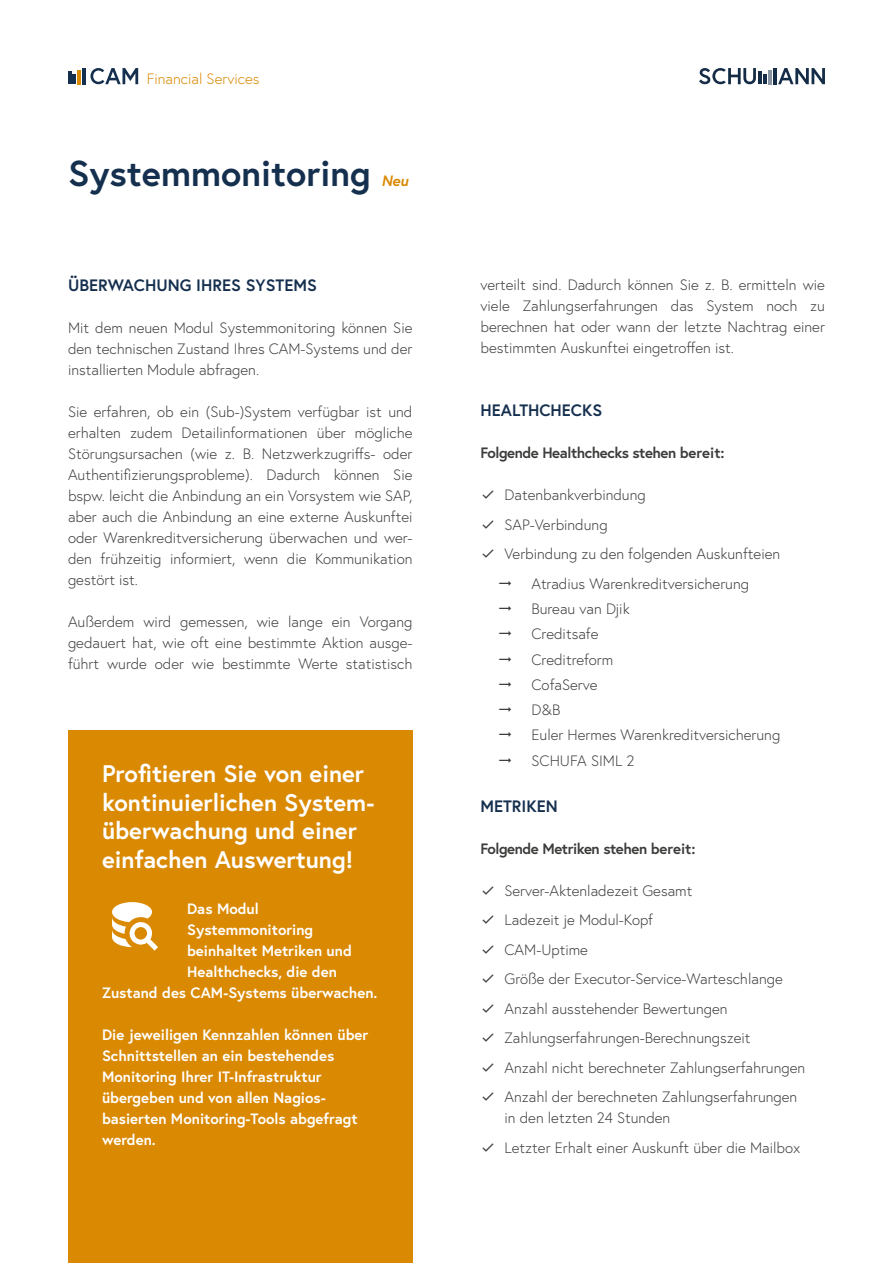
<style>
.page{position:relative;width:893px;height:1263px;background:#fff}
.page>*{position:absolute;margin:0;border:0;box-sizing:border-box;transform-origin:0 0}
.t1{font:700 36px "Europa";color:#152f4e}
.t2{font:700 24px/28.8px "Europa";color:#fff}
.t3{font:700 16.5px "Europa";color:#152f4e}
.t4{font:300 15px/21px "Europa";color:#3c3c3b;text-align:justify}
.t5{font:700 15px/21px "Europa";color:#fff}
.t6{font:700 15px "Europa";letter-spacing:-.03em;color:#3c3c3b}
.t7{font:300 15px "Europa";color:#da8903}
.t8{font:italic 700 15px "Europa";color:#da8903}
</style>
<div class="page">
<svg style="left:778px;top:68px;width:47px;height:16px"></svg>
<hr style="left:773px;top:68px;width:3px;height:16px;background:#142c46">
<svg style="left:699px;top:68px;width:67px;height:16px"></svg>
<hr style="left:768px;top:70px;width:3px;height:14px;background:#142c46">
<svg style="left:90px;top:68px;width:48px;height:16px"></svg>
<hr style="left:83px;top:68px;width:3px;height:16px;background:#152f4e">
<svg style="left:68px;top:72px;width:8px;height:12px"></svg>
<hr style="left:78px;top:70px;width:3px;height:14px;background:#da8903">
<div style="left:68px;top:730px;width:344px;height:533px;background:#da8903"></div>
<svg style="left:112px;top:902px;width:46px;height:48px"></svg>
<p class="t7" style="left:147px;top:70px;width:114px">Financial Services</p>
<h1 class="t1" style="left:68px;top:149px;width:304px">Systemmonitoring</h1>
<p class="t8" style="left:381px;top:171px;width:29px">Neu</p>
<p class="t3" style="left:68px;top:274px;width:250px">ÜBERWACHUNG IHRES SYSTEMS</p>
<p class="t4" style="left:68px;top:317px;width:346px">Mit dem neuen Modul Systemmonitoring können Sie den technischen Zustand Ihres CAM-Systems und der installierten Module abfragen.</p>
<p class="t4" style="left:68px;top:401px;width:346px">Sie erfahren, ob ein (Sub-)System verfügbar ist und erhalten zudem Detailinformationen über mögliche Störungsursachen (wie z. B. Netzwerkzugriffs- oder Authentifizierungsprobleme). Dadurch können Sie bspw. leicht die Anbindung an ein Vorsystem wie SAP, aber auch die Anbindung an eine externe Auskunftei oder Warenkreditversicherung überwachen und wer&shy;den frühzeitig informiert, wenn die Kommunikation gestört ist.</p>
<p class="t4" style="left:68px;top:611px;width:346px">Außerdem wird gemessen, wie lange ein Vorgang gedauert hat, wie oft eine bestimmte Aktion ausge&shy;führt wurde oder wie bestimmte Werte statistisch</p>
<h2 class="t2" style="left:102px;top:758px;width:274px">Profitieren Sie von einer kontinuierlichen System&shy;überwachung und einer einfachen Auswertung!</h2>
<p class="t5" style="left:187px;top:897px;width:166px">Das Modul<br>Systemmonitoring beinhaltet Metriken und<br>Healthchecks, die den</p>
<p class="t5" style="left:102px;top:981px;width:277px">Zustand des CAM-Systems überwachen.</p>
<p class="t5" style="left:102px;top:1023px;width:268px">Die jeweiligen Kennzahlen können über<br>Schnittstellen an ein bestehendes<br>Monitoring Ihrer IT-Infrastruktur übergeben und von allen Nagios&shy;basierten Monitoring-Tools abgefragt werden.</p>
<p class="t4" style="left:480px;top:274px;width:346px">verteilt sind. Dadurch können Sie z. B. ermitteln wie viele Zahlungserfahrungen das System noch zu berechnen hat oder wann der letzte Nachtrag einer bestimmten Auskunftei eingetroffen ist.</p>
<p class="t3" style="left:480px;top:399px;width:123px">HEALTHCHECKS</p>
<p class="t6" style="left:480px;top:443px;width:246px">Folgende Healthchecks stehen bereit:</p>
<p class="t4" style="left:504px;top:484px;width:143px">Datenbankverbindung</p>
<p class="t4" style="left:504px;top:514px;width:105px">SAP-Verbindung</p>
<p class="t4" style="left:504px;top:543px;width:277px">Verbindung zu den folgenden Auskunfteien</p>
<p class="t4" style="left:532px;top:573px;width:219px">Atradius Warenkreditversicherung</p>
<p class="t4" style="left:532px;top:596px;width:250px;line-height:25.2px;text-align:left">Bureau van Djik<br>Creditsafe<br>Creditreform<br>CofaServe<br>D&amp;B<br>Euler Hermes Warenkreditversicherung<br>SCHUFA SIML 2</p>
<p class="t3" style="left:480px;top:795px;width:79px">METRIKEN</p>
<p class="t6" style="left:480px;top:838px;width:217px">Folgende Metriken stehen bereit:</p>
<p class="t4" style="left:504px;top:876px;width:302px;line-height:29.5px;text-align:left">Server-Aktenladezeit Gesamt<br>Ladezeit je Modul-Kopf<br>CAM-Uptime<br>Größe der Executor-Service-Warteschlange Anzahl ausstehender Bewertungen Zahlungserfahrungen-Berechnungszeit<br>Anzahl nicht berechneter Zahlungserfahrungen Anzahl der berechneten Zahlungserfahrungen</p>
<p class="t4" style="left:504px;top:1103px;width:297px;line-height:29.5px">in den letzten 24 Stunden<br>Letzter Erhalt einer Auskunft über die Mailbox</p>
</div>
